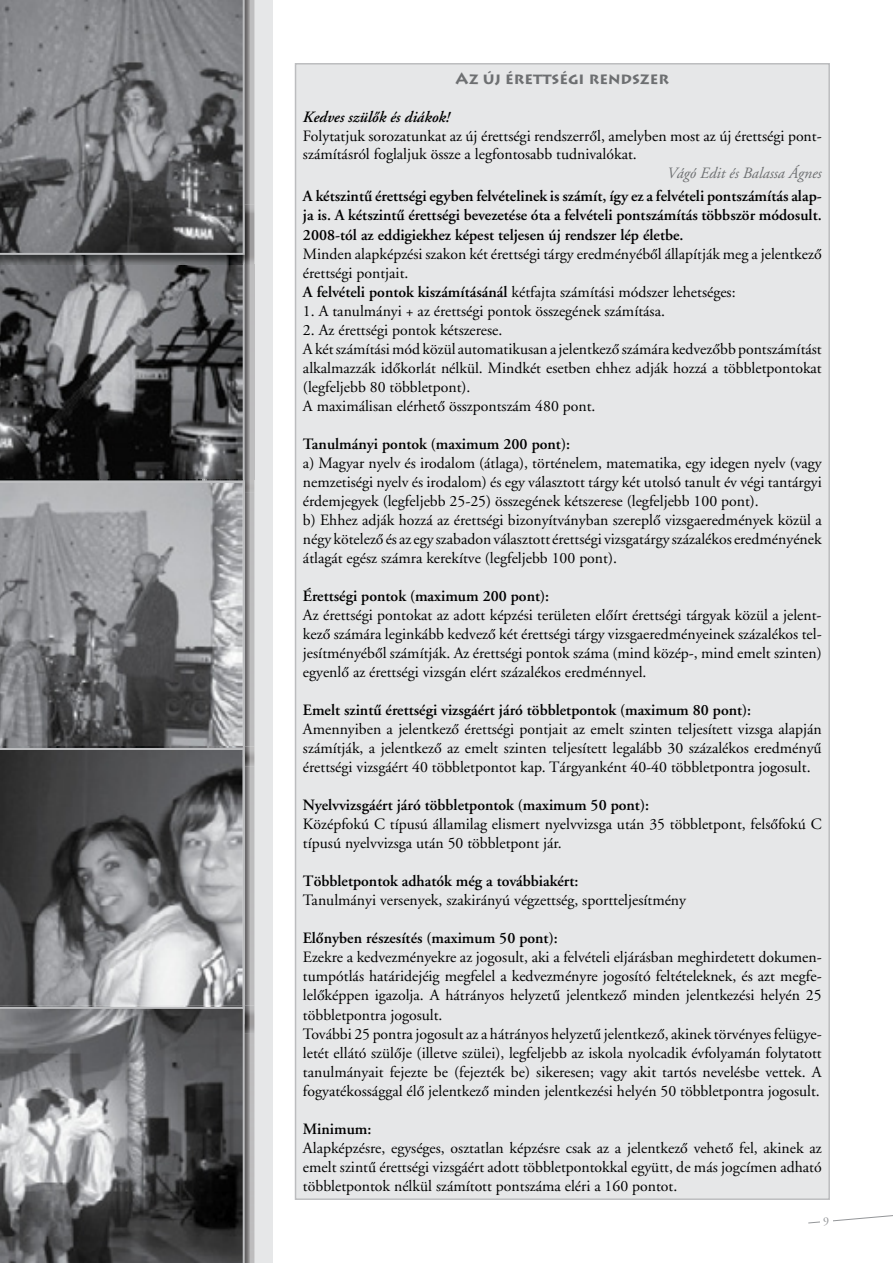
<style>
.page{position:relative;width:893px;height:1263px;background:#fff}
.page>*{position:absolute;margin:0;border:0;box-sizing:border-box;transform-origin:0 0}
.t1{font:15.75px/19px "H Adobe Garamond Regular A";color:#000}
.t2{font:15.75px/19px "H Adobe Garamond Semibold A";color:#000;text-align:justify}
.t3{font:15.75px "H Adobe Garamond Italic A";color:#6d6f71}
.t4{font:700 15.75px "Lithos Pro";color:#6d6f71}
.t5{font:15.75px "H Adobe Garamond Semibold Italic A";color:#000}
.t6{font:12px "H Adobe Garamond Regular A";color:#939598}
.s1{font-family:"H Adobe Garamond Semibold A"}
</style>
<div class="page">
<div style="left:0;top:0;width:272px;height:1263px;background:#e6e7e8"></div>
<div style="left:295px;top:64px;width:534px;height:1135px;background:#e6e7e8"></div>
<svg style="left:808px;top:1215px;width:85px;height:9px"></svg>
<div style="left:820px;top:1212px;width:13px;height:17px;background:#fff"></div>
<img style="left:245px;top:265px;width:9px;height:740px">
<svg style="left:0;top:265px;width:245px;height:214px;background:#535456"></svg>
<img style="left:245px;top:0;width:9px;height:205px">
<img style="left:245px;top:205px;width:9px;height:60px">
<img style="left:0;top:255px;width:245px;height:10px">
<svg style="left:0;top:0;width:245px;height:255px;background:#727376"></svg>
<svg style="left:245px;top:479px;width:9px;height:13px"></svg>
<img style="left:0;top:479px;width:245px;height:2px">
<svg style="left:0;top:481px;width:245px;height:267px;background:#898a8d"></svg>
<img style="left:245px;top:746px;width:9px;height:21px">
<svg style="left:0;top:748px;width:245px;height:257px;background:#737375"></svg>
<img style="left:245px;top:1034px;width:9px;height:229px">
<img style="left:245px;top:1005px;width:9px;height:29px">
<img style="left:0;top:1005px;width:245px;height:2px">
<svg style="left:0;top:1007px;width:245px;height:256px;background:#676769"></svg>
<p class="t4" style="left:456px;top:69px;width:215px">Az új érettségi rendszer</p>
<p class="t5" style="left:303px;top:108px;width:148px">Kedves szülôk és diákok!</p>
<p class="t1" style="left:303px;top:126px;width:520px">Folytatjuk sorozatunkat az új érettségi rendszerrôl, amelyben most az új érettségi pont&shy;számításról foglaljuk össze a legfontosabb tudnivalókat.</p>
<p class="t3" style="left:667px;top:165px;width:156px">Vágó Edit és Balassa Ágnes</p>
<p class="t2" style="left:303px;top:187px;width:520px">A kétszintû érettségi egyben felvételinek is számít, így ez a felvételi pontszámítás alap&shy;ja is. A kétszintû érettségi bevezetése óta a felvételi pontszámítás többször módosult.<br>2008-tól az eddigiekhez képest teljesen új rendszer lép életbe.</p>
<p class="t1" style="left:303px;top:244px;width:520px">Minden alapképzési szakon két érettségi tárgy eredményébôl állapítják meg a jelentkezô érettségi pontjait.<br><span class="s1">A felvételi pontok kiszámításánál</span> kétfajta számítási módszer lehetséges:</p>
<p class="t1" style="left:303px;top:301px;width:363px">1. A tanulmányi + az érettségi pontok összegének számítása.</p>
<p class="t1" style="left:303px;top:321px;width:520px">2. Az érettségi pontok kétszerese.<br>A két számítási mód közül automatikusan a jelentkezô számára kedvezôbb pontszámítást alkalmazzák idôkorlát nélkül. Mindkét esetben ehhez adják hozzá a többletpontokat (legfeljebb 80 többletpont).<br>A max-imálisan elérhetô összpontszám 480 pont.</p>
<p class="t2" style="left:303px;top:434px;width:269px">tanulmányi pontok (maximum 200 pont):</p>
<p class="t1" style="left:303px;top:454px;width:520px">a) Magyar nyelv és irodalom (átlaga), történelem, matematika, egy idegen nyelv (vagy nemzetiségi nyelv és irodalom) és egy választott tárgy két utolsó tanult év végi tantárgyi érdemjegyek (legfeljebb 25-25) összegének kétszerese (legfeljebb 100 pont).<br>b) Ehhez adják hozzá az érettségi bizonyítványban szereplô vizsgaeredmények közül a négy kötelezô és az egy szabadon választott érettségi vizsgatárgy százalékos eredményének átlagát egész számra kerekítve (legfeljebb 100 pont).</p>
<p class="t2" style="left:303px;top:587px;width:248px">érettségi pontok (maximum 200 pont):</p>
<p class="t1" style="left:303px;top:606px;width:520px;text-align:justify">Az érettségi pontokat az adott képzési területen elôírt érettségi tárgyak közül a jelent&shy;kezô számára leginkább kedvezô két érettségi tárgy vizsgaeredményeinek százalékos tel&shy;jesítményébôl számítják. Az érettségi pontok száma (mind közép-, mind emelt szinten) egyenlô az érettségi vizsgán elért százalékos eredménnyel.</p>
<p class="t2" style="left:303px;top:701px;width:450px">emelt szintû érettségi vizsgáért járó többletpontok (maximum 80 pont):</p>
<p class="t1" style="left:303px;top:720px;width:520px;text-align:justify">Amennyiben a jelentkezô érettségi pontjait az emelt szinten teljesített vizsga alapján számítják, a jelentkezô az emelt szinten teljesített legalább 30 százalékos eredményû érettségi vizsgáért 40 többletpontot kap. Tárgyanként 40-40 többletpontra jogosult.</p>
<p class="t2" style="left:303px;top:796px;width:348px">nyelvvizsgáért járó többletpontok (maximum 50 pont):</p>
<p class="t1" style="left:303px;top:815px;width:520px">Középfokú C típusú államilag elismert nyelvvizsga után 35 többletpont, felsôfokú C típusú nyelvvizsga után 50 többletpont jár.</p>
<p class="t2" style="left:303px;top:872px;width:277px">többletpontok adhatók még a továbbiakért:</p>
<p class="t1" style="left:303px;top:891px;width:385px">Tanulmányi versenyek, szakirányú végzettség, sportteljesítmény</p>
<p class="t2" style="left:303px;top:929px;width:256px">elônyben részesítés (maximum 50 pont):</p>
<p class="t1" style="left:303px;top:948px;width:520px">Ezekre a kedvezményekre az jogosult, aki a felvételi eljárásban meghirdetett dokumen&shy;tumpótlás határidejéig megfelel a kedvezményre jogosító feltételeknek, és azt megfe&shy;lelôképpen igazolja. A hátrányos helyzetû jelentkezô minden jelentkezési helyén 25 többletpontra jogosult.<br>További 25 pontra jogosult az a hátrányos helyzetû jelentkezô, akinek törvényes felügye&shy;letét ellátó szülôje (illetve szülei), legfeljebb az iskola nyolcadik évfolyamán folytatott tanulmányait fejezte be (fejezték be) sikeresen; vagy akit tartós nevelésbe vettek. A fogyatékossággal élô jelentkezô minden jelentkezési helyén 50 többletpontra jogosult.</p>
<p class="t2" style="left:303px;top:1119px;width:70px">minimum:</p>
<p class="t1" style="left:303px;top:1138px;width:520px;text-align:justify">Alapképzésre, egységes, osztatlan képzésre csak az a jelentkezô vehetô fel, akinek az emelt szintû érettségi vizsgáért adott többletpontokkal együtt, de más jogcímen adható többletpontok nélkül számított pontszáma eléri a 160 pontot.</p>
<p class="t6" style="left:823px;top:1215px;width:7px">9</p>
</div>
